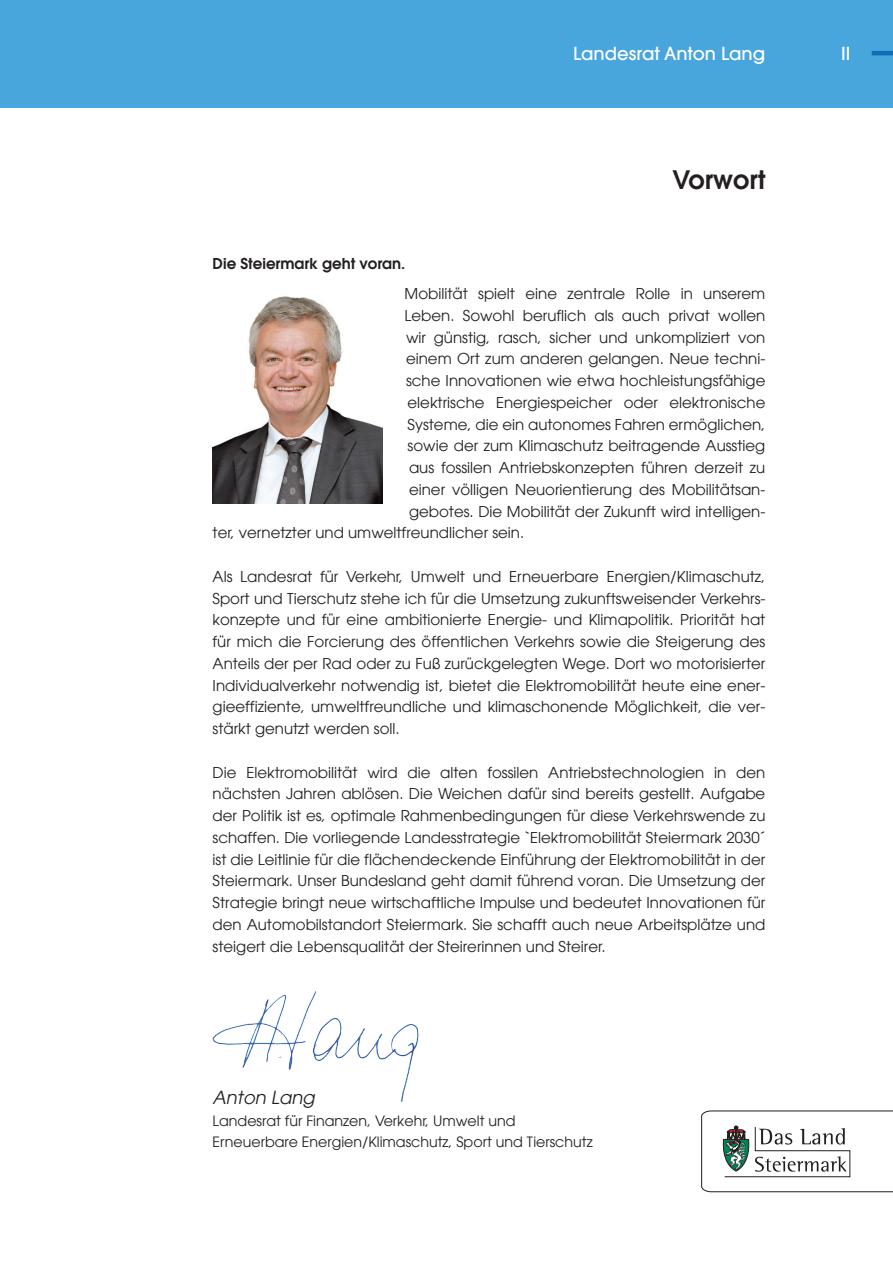
<style>
.page{position:relative;width:893px;height:1263px;background:#fff}
.page>*{position:absolute;margin:0;border:0;box-sizing:border-box;transform-origin:0 0}
.t1{font:600 25.5px "Avant Garde LT";color:#231f20}
.t2{font:500 18px "Avant Garde LT";color:#fff}
.t3{font:italic 18px "Avant Garde LT";color:#231f20}
.t4{font:15px/21.8px "Avant Garde LT";color:#231f20;text-align:justify}
.t5{font:600 15px "Avant Garde LT";color:#231f20}
.t6{font:14.25px/21.8px "Avant Garde LT";color:#231f20}
</style>
<div class="page">
<div style="left:1px;top:0;width:892px;height:107px;background:#48a6dc"></div>
<hr style="left:872px;top:51px;width:21px;height:4px;background:#126db7">
<svg style="left:701px;top:1110px;width:192px;height:82px"></svg>
<img style="left:213px;top:991px;width:206px;height:110px">
<img style="left:213px;top:296px;width:170px;height:208px">
<p class="t2" style="left:573px;top:42px;width:194px">Landesrat Anton Lang</p>
<p class="t2" style="left:841px;top:42px;width:11px">II</p>
<p class="t5" style="left:213px;top:253px;width:194px">Die Steiermark geht voran.</p>
<h1 class="t1" style="left:673px;top:163px;width:94px">Vorwort</h1>
<p class="t4" style="left:405px;top:283px;width:362px">Mobilität spielt eine zentrale Rolle in unserem</p>
<p class="t4" style="left:405px;top:304px;width:362px">Leben. Sowohl beruflich als auch privat wollen</p>
<p class="t4" style="left:406px;top:326px;width:361px">wir günstig, rasch, sicher und unkompliziert von</p>
<p class="t4" style="left:406px;top:348px;width:361px">einem Ort zum anderen gelangen. Neue techni-</p>
<p class="t4" style="left:406px;top:370px;width:361px">sche Innovationen wie etwa hochleistungsfähige</p>
<p class="t4" style="left:408px;top:391px;width:359px">elektrische Energiespeicher oder elektronische</p>
<p class="t4" style="left:408px;top:413px;width:359px">Systeme, die ein autonomes Fahren ermöglichen,</p>
<p class="t4" style="left:408px;top:435px;width:359px">sowie der zum Klimaschutz beitragende Ausstieg</p>
<p class="t4" style="left:409px;top:457px;width:358px">aus fossilen Antriebskonzepten führen derzeit zu</p>
<p class="t4" style="left:409px;top:478px;width:358px">einer völligen Neuorientierung des Mobilitätsan-</p>
<p class="t4" style="left:409px;top:500px;width:358px">gebotes. Die Mobilität der Zukunft wird intelligen-</p>
<p class="t4" style="left:213px;top:522px;width:310px">ter, vernetzter und umweltfreundlicher sein.</p>
<p class="t4" style="left:213px;top:565px;width:554px">Als Landesrat für Verkehr, Umwelt und Erneuerbare Energien/Klimaschutz, Sport und Tierschutz stehe ich für die Umsetzung zukunftsweisender Verkehrs&shy;konzepte und für eine ambitionierte Energie- und Klimapolitik. Priorität hat für mich die Forcierung des öffentlichen Verkehrs sowie die Steigerung des Anteils der per Rad oder zu Fuß zurückgelegten Wege. Dort wo motorisierter Individualverkehr notwendig ist, bietet die Elektromobilität heute eine ener&shy;gieeffiziente, umweltfreundliche und klimaschonende Möglichkeit, die ver&shy;stärkt genutzt werden soll.</p>
<p class="t4" style="left:213px;top:761px;width:554px">Die Elektromobilität wird die alten fossilen Antriebstechnologien in den nächsten Jahren ablösen. Die Weichen dafür sind bereits gestellt. Aufgabe der Politik ist es, optimale Rahmenbedingungen für diese Verkehrswende zu schaffen. Die vorliegende Landesstrategie `Elektromobilität Steiermark 2030´ ist die Leitlinie für die flächendeckende Einführung der Elektromobilität in der Steiermark. Unser Bundesland geht damit führend voran. Die Umsetzung der Strategie bringt neue wirtschaftliche Impulse und bedeutet Innovationen für den Automobilstandort Steiermark. Sie schafft auch neue Arbeitsplätze und steigert die Lebensqualität der Steirerinnen und Steirer.</p>
<p class="t3" style="left:213px;top:1087px;width:103px">Anton Lang</p>
<p class="t6" style="left:213px;top:1109px;width:382px">Landesrat für Finanzen, Verkehr, Umwelt und<br>Erneuerbare Energien/Klimaschutz, Sport und Tierschutz</p>
</div>
